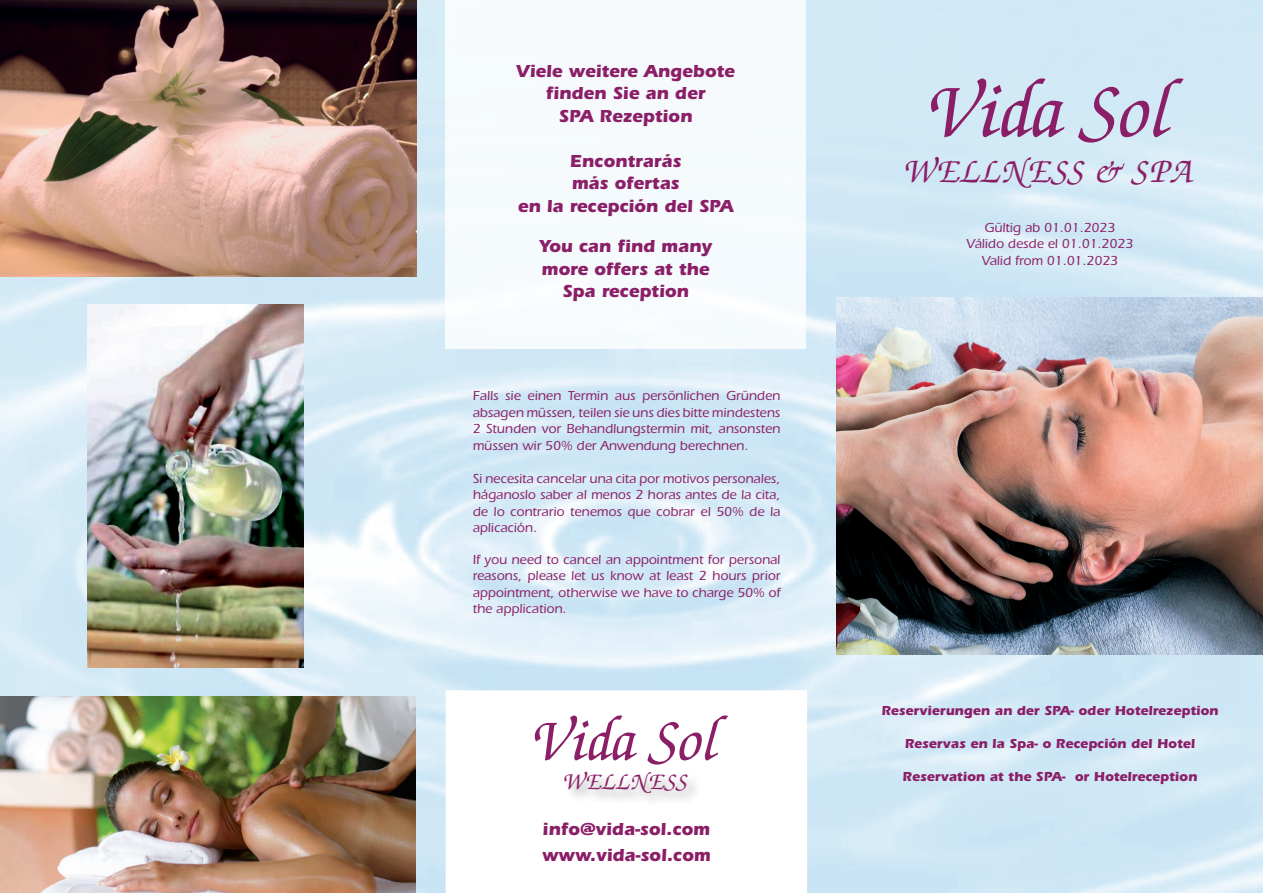
<style>
.page{position:relative;width:1263px;height:893px;background:#fff}
.page>*{position:absolute;margin:0;border:0;box-sizing:border-box;transform-origin:0 0}
.t1{font:italic 80.7px "Zapf Chancery Std";color:#8b1f67}
.t2{font:italic 61.65px "Zapf Chancery Std";color:#8b1f67}
.t3{font:italic 34.8px "Zapf Chancery Std";letter-spacing:.03em;color:#8b1f67}
.t4{font:italic 24px "Zapf Chancery Std";letter-spacing:.03em;color:#8b1f67}
.t5{font:700 18px "ITC Eras Std";color:#8b1f67}
.t6{font:500 13.5px/16.5px "ITC Eras Std";color:#8b1f67;text-align:justify}
.t7{font:700 13.5px "ITC Eras Std";color:#8b1f67}
</style>
<div class="page">
<img style="left:0;top:0;width:1263px;height:893px">
<div style="left:445px;top:0;width:361px;height:349px;background:#f6fafd"></div>
<img style="left:0;top:0;width:416px;height:277px">
<img style="left:0;top:697px;width:416px;height:196px">
<svg style="left:446px;top:690px;width:361px;height:203px"></svg>
<img style="left:87px;top:304px;width:217px;height:364px">
<img style="left:837px;top:297px;width:426px;height:357px">
<div style="left:562px;top:770px;width:141px;height:38px;background:#231f20;opacity:.42"></div>
<p class="t5" style="left:516px;top:60px;width:220px">Viele weitere Angebote</p>
<p class="t5" style="left:546px;top:83px;width:161px">finden Sie an der</p>
<p class="t5" style="left:559px;top:105px;width:135px">SPA Rezeption</p>
<p class="t5" style="left:570px;top:150px;width:113px">Encontrarás</p>
<p class="t5" style="left:572px;top:173px;width:109px">más ofertas</p>
<p class="t5" style="left:518px;top:195px;width:217px">en la recepción del SPA</p>
<p class="t5" style="left:539px;top:236px;width:175px">You can find many</p>
<p class="t5" style="left:542px;top:258px;width:169px">more offers at the</p>
<p class="t5" style="left:562px;top:281px;width:128px">Spa reception</p>
<p class="t6" style="left:473px;top:388px;width:309px">Falls sie einen Termin aus persönlichen Gründen absagen müssen, teilen sie uns dies bitte mindestens 2 Stunden vor Behandlungstermin mit, ansonsten müssen wir 50% der Anwendung berechnen.</p>
<p class="t6" style="left:473px;top:470px;width:309px">Si necesita cancelar una cita por motivos personales, háganoslo saber al menos 2 horas antes de la cita, de lo contrario tenemos que cobrar el 50% de la aplicación.</p>
<p class="t6" style="left:473px;top:551px;width:309px">If you need to cancel an appointment for personal reasons, please let us know at least 2 hours prior appointment, otherwise we have to charge 50% of the application.</p>
<p class="t2" style="left:534px;top:708px;width:185px">Vida Sol</p>
<p class="t4" style="left:564px;top:769px;width:125px">WELLNESS</p>
<p class="t5" style="left:543px;top:819px;width:169px">info@vida-sol.com</p>
<p class="t5" style="left:542px;top:844px;width:170px">www.vida-sol.com</p>
<p class="t1" style="left:930px;top:69px;width:241px">Vida Sol</p>
<p class="t3" style="left:906px;top:154px;width:289px">WELLNESS &amp; SPA</p>
<p class="t6" style="left:984px;top:219px;width:132px">Gültig ab 01.01.2023</p>
<p class="t6" style="left:967px;top:236px;width:168px">Válido desde el 01.01.2023</p>
<p class="t6" style="left:982px;top:252px;width:138px">Valid from 01.01.2023</p>
<p class="t7" style="left:881px;top:703px;width:339px">Reservierungen an der SPA- oder Hotelrezeption</p>
<p class="t7" style="left:905px;top:736px;width:292px">Reservas en la Spa- o Recepción del Hotel</p>
<p class="t7" style="left:902px;top:769px;width:296px">Reservation at the SPA- or Hotelreception</p>
</div>
